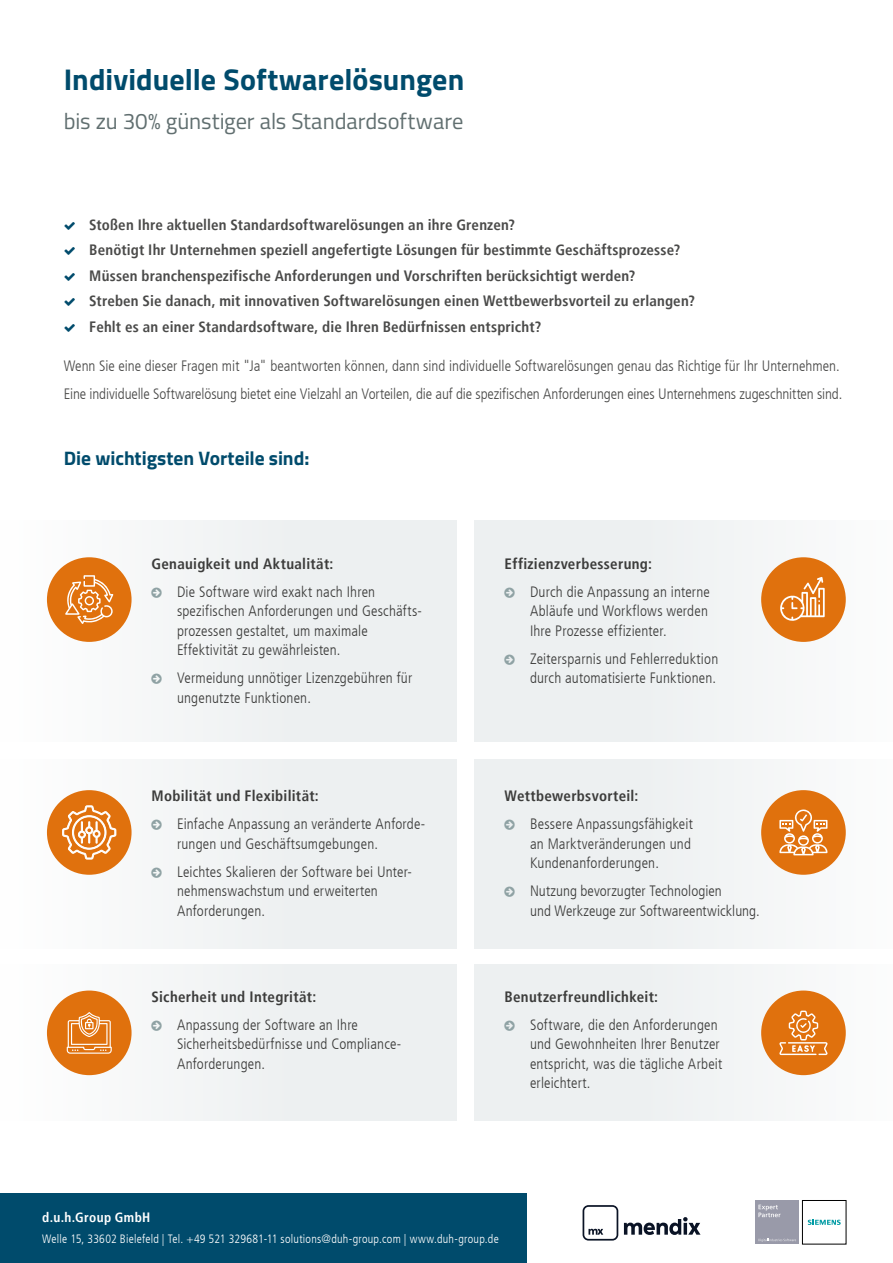
<style>
.page{position:relative;width:893px;height:1263px;background:#fff}
.page>*{position:absolute;margin:0;border:0;box-sizing:border-box;transform-origin:0 0}
.t1{font:700 30px "Titillium";letter-spacing:.005em;color:#004b6c}
.t2{font:22.5px "Titillium";letter-spacing:-.005em;color:#616f70}
.t3{font:700 19.5px "Titillium Web";color:#004b6c}
.t4{font:300 condensed 15px/19.5px "Frutiger";letter-spacing:.01em;color:#3c3c3b}
.t5{font:700 condensed 15px/25.5px "Frutiger";letter-spacing:.01em;color:#4a4a49}
.t6{font:300 condensed 15px/28px "Frutiger";letter-spacing:-.005em;color:#4a4a49}
.t7{font:700 condensed 15px "Frutiger";letter-spacing:.02em;color:#3c3c3b}
.t8{font:700 condensed 13.5px "Frutiger";letter-spacing:.025em;color:#fff}
.t9{font:300 condensed 12px "Frutiger";letter-spacing:.02em;color:#fff}
</style>
<div class="page">
<div style="left:0;top:1193px;width:527px;height:70px;background:#004b6c"></div>
<div style="left:802px;top:1200px;width:44px;height:44px;border:1px solid #000"></div>
<svg style="left:808px;top:1220px;width:33px;height:5px"></svg>
<div style="left:755px;top:1200px;width:44px;height:44px;background:#999aa9"></div>
<svg style="left:758px;top:1205px;width:23px;height:12px"></svg>
<svg style="left:758px;top:1239px;width:38px;height:3px"></svg>
<svg style="left:624px;top:1217px;width:76px;height:18px"></svg>
<svg style="left:583px;top:1205px;width:35px;height:35px"></svg>
<div style="left:0;top:520px;width:457px;height:222px;background:#edf0f1"></div>
<div style="left:0;top:759px;width:457px;height:189px;background:#edf0f1"></div>
<div style="left:0;top:964px;width:457px;height:157px;background:#edf0f1"></div>
<div style="left:474px;top:520px;width:419px;height:222px;background:#edf0f1"></div>
<div style="left:474px;top:759px;width:419px;height:189px;background:#edf0f1"></div>
<div style="left:474px;top:964px;width:419px;height:157px;background:#edf0f1"></div>
<div style="left:761px;top:557px;width:85px;height:85px;background:#e0710d;border-radius:50%"></div>
<svg style="left:780px;top:577px;width:45px;height:44px"></svg>
<div style="left:47px;top:557px;width:85px;height:85px;background:#e0710d;border-radius:50%"></div>
<svg style="left:65px;top:575px;width:48px;height:49px"></svg>
<div style="left:47px;top:790px;width:85px;height:85px;background:#e0710d;border-radius:50%"></div>
<svg style="left:62px;top:805px;width:54px;height:54px"></svg>
<div style="left:761px;top:790px;width:85px;height:85px;background:#e0710d;border-radius:50%"></div>
<svg style="left:779px;top:809px;width:48px;height:46px"></svg>
<div style="left:47px;top:990px;width:85px;height:85px;background:#e0710d;border-radius:50%"></div>
<svg style="left:67px;top:1012px;width:45px;height:42px"></svg>
<div style="left:761px;top:990px;width:85px;height:85px;background:#e0710d;border-radius:50%"></div>
<svg style="left:779px;top:1010px;width:48px;height:45px"></svg>
<h1 class="t1" style="left:64px;top:57px;width:402px">Individuelle Softwarelösungen</h1>
<h2 class="t2" style="left:64px;top:105px;width:401px">bis zu 30% günstiger als Standardsoftware</h2>
<p class="t5" style="left:89px;top:212px;width:607px">Stoßen Ihre aktuellen Standardsoftwarelösungen an ihre Grenzen?<br>Benötigt Ihr Unternehmen speziell angefertigte Lösungen für bestimmte Geschäftsprozesse?<br>Müssen branchenspezifische Anforderungen und Vorschriften berücksichtigt werden?<br>Streben Sie danach, mit innovativen Softwarelösungen einen Wettbewerbsvorteil zu erlangen?<br>Fehlt es an einer Standardsoftware, die Ihren Bedürfnissen entspricht?</p>
<p class="t6" style="left:64px;top:352px;width:780px">Wenn Sie eine dieser Fragen mit "Ja" beantworten können, dann sind individuelle Softwarelösungen genau das Richtige für Ihr Unternehmen.<br>Eine individuelle Softwarelösung bietet eine Vielzahl an Vorteilen, die auf die spezifischen Anforderungen eines Unternehmens zugeschnitten sind.</p>
<h3 class="t3" style="left:64px;top:443px;width:247px">Die wichtigsten Vorteile sind:</h3>
<p class="t7" style="left:151px;top:554px;width:183px">Genauigkeit und Aktualität:</p>
<p class="t4" style="left:177px;top:582px;width:246px">Die Software wird exakt nach Ihren spezifischen Anforderungen und Geschäfts&shy;prozessen gestaltet, um maximale Effektivität zu gewährleisten.</p>
<p class="t4" style="left:177px;top:668px;width:237px">Vermeidung unnötiger Lizenzgebühren für ungenutzte Funktionen.</p>
<p class="t7" style="left:151px;top:787px;width:169px">Mobilität und Flexibilität:</p>
<p class="t4" style="left:177px;top:815px;width:250px">Einfache Anpassung an veränderte Anforde&shy;rungen und Geschäftsumgebungen.</p>
<p class="t4" style="left:177px;top:862px;width:236px">Leichtes Skalieren der Software bei Unter&shy;nehmenswachstum und erweiterten<br>Anforderungen.</p>
<p class="t7" style="left:151px;top:988px;width:166px">Sicherheit und Integrität:</p>
<p class="t4" style="left:177px;top:1015px;width:226px">Anpassung der Software an Ihre<br>Sicherheitsbedürfnisse und Compliance-<br>Anforderungen.</p>
<p class="t7" style="left:505px;top:554px;width:149px">Effizienzverbesserung:</p>
<p class="t4" style="left:530px;top:582px;width:181px">Durch die Anpassung an interne<br>Abläufe und Workflows werden<br>Ihre Prozesse effizienter.</p>
<p class="t4" style="left:530px;top:649px;width:190px">Zeitersparnis und Fehlerreduktion durch automatisierte Funktionen.</p>
<p class="t7" style="left:504px;top:787px;width:136px">Wettbewerbsvorteil:</p>
<p class="t4" style="left:530px;top:815px;width:164px">Bessere Anpassungsfähigkeit an Marktveränderungen und<br>Kundenanforderungen.</p>
<p class="t4" style="left:530px;top:882px;width:231px">Nutzung bevorzugter Technologien<br>und Werkzeuge zur Softwareentwicklung.</p>
<p class="t7" style="left:504px;top:988px;width:155px">Benutzerfreundlichkeit:</p>
<p class="t4" style="left:530px;top:1015px;width:194px">Software, die den Anforderungen und Gewohnheiten Ihrer Benutzer entspricht, was die tägliche Arbeit erleichtert.</p>
<p class="t8" style="left:42px;top:1209px;width:110px">d.u.h.Group GmbH</p>
<p class="t9" style="left:42px;top:1231px;width:458px">Welle 15, 33602 Bielefeld | Tel. +49 521 329681-11 solutions@duh-group.com | www.duh-group.de</p>
</div>
